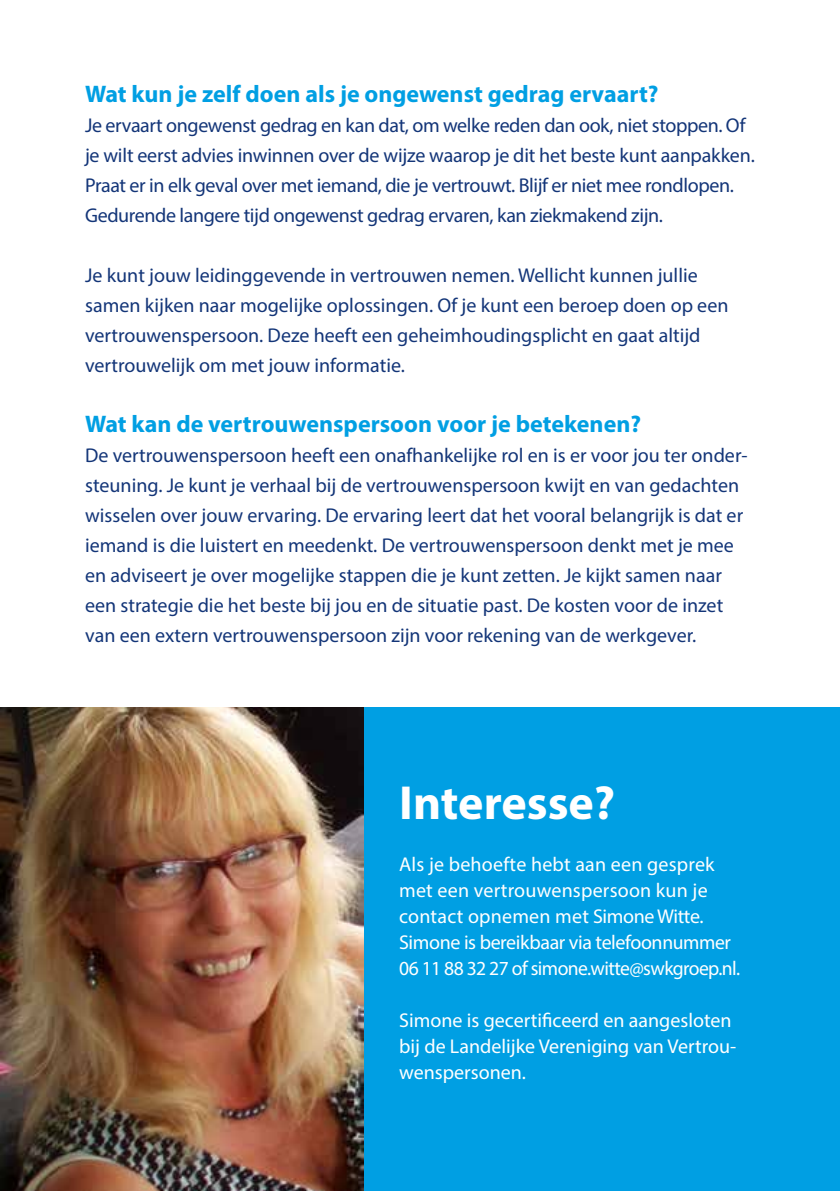
<style>
.page{position:relative;width:840px;height:1191px;background:#fff}
.page>*{position:absolute;margin:0;border:0;box-sizing:border-box;transform-origin:0 0}
.t1{font:700 48px "Myriad Pro";color:#fff}
.t2{font:700 24px "Myriad Pro";color:#009fe3}
.t3{font:20px/30px "Myriad Pro";color:#133578}
.t4{font:20px/30px "Myriad Pro";letter-spacing:-.02em;color:#133578}
.t5{font:20px/26px "Myriad Pro";color:#fff}
</style>
<div class="page">
<div style="left:0;top:707px;width:839px;height:484px;background:#009fe3"></div>
<img style="left:0;top:707px;width:363px;height:484px">
<p class="t2" style="left:85px;top:78px;width:574px">Wat kun je zelf doen als je ongewenst gedrag ervaart?</p>
<p class="t4" style="left:85px;top:110px;width:670px">Je ervaart ongewenst gedrag en kan dat, om welke reden dan ook, niet stoppen. Of je wilt eerst advies inwinnen over de wijze waarop je dit het beste kunt aanpakken.<br>Praat er in elk geval over met iemand, die je vertrouwt. Blijf er niet mee rondlopen.<br>Gedurende langere tijd ongewenst gedrag ervaren, kan ziekmakend zijn.</p>
<p class="t3" style="left:85px;top:260px;width:644px">Je kunt jouw leidinggevende in vertrouwen nemen. Wellicht kunnen jullie samen kijken naar mogelijke oplossingen. Of je kunt een beroep doen op een vertrouwenspersoon. Deze heeft een geheimhoudingsplicht en gaat altijd vertrouwelijk om met jouw informatie.</p>
<p class="t2" style="left:85px;top:408px;width:557px">Wat kan de vertrouwenspersoon voor je betekenen?</p>
<p class="t3" style="left:85px;top:440px;width:663px">De vertrouwenspersoon heeft een onafhankelijke rol en is er voor jou ter onder&shy;steuning. Je kunt je verhaal bij de vertrouwenspersoon kwijt en van gedachten wisselen over jouw ervaring. De ervaring leert dat het vooral belangrijk is dat er iemand is die luistert en meedenkt. De vertrouwenspersoon denkt met je mee en adviseert je over mogelijke stappen die je kunt zetten. Je kijkt samen naar een strategie die het beste bij jou en de situatie past. De kosten voor de inzet van een extern vertrouwenspersoon zijn voor rekening van de werkgever.</p>
<h1 class="t1" style="left:399px;top:771px;width:217px">Interesse?</h1>
<p class="t5" style="left:399px;top:851px;width:342px">Als je behoefte hebt aan een gesprek met een vertrouwenspersoon kun je contact opnemen met Simone Witte.<br>Simone is bereikbaar via telefoonnummer 06 11 88 32 27 of simone.witte@swkgroep.nl.</p>
<p class="t5" style="left:399px;top:1007px;width:338px">Simone is gecertificeerd en aangesloten bij de Landelijke Vereniging van Vertrou&shy;wenspersonen.</p>
</div>
